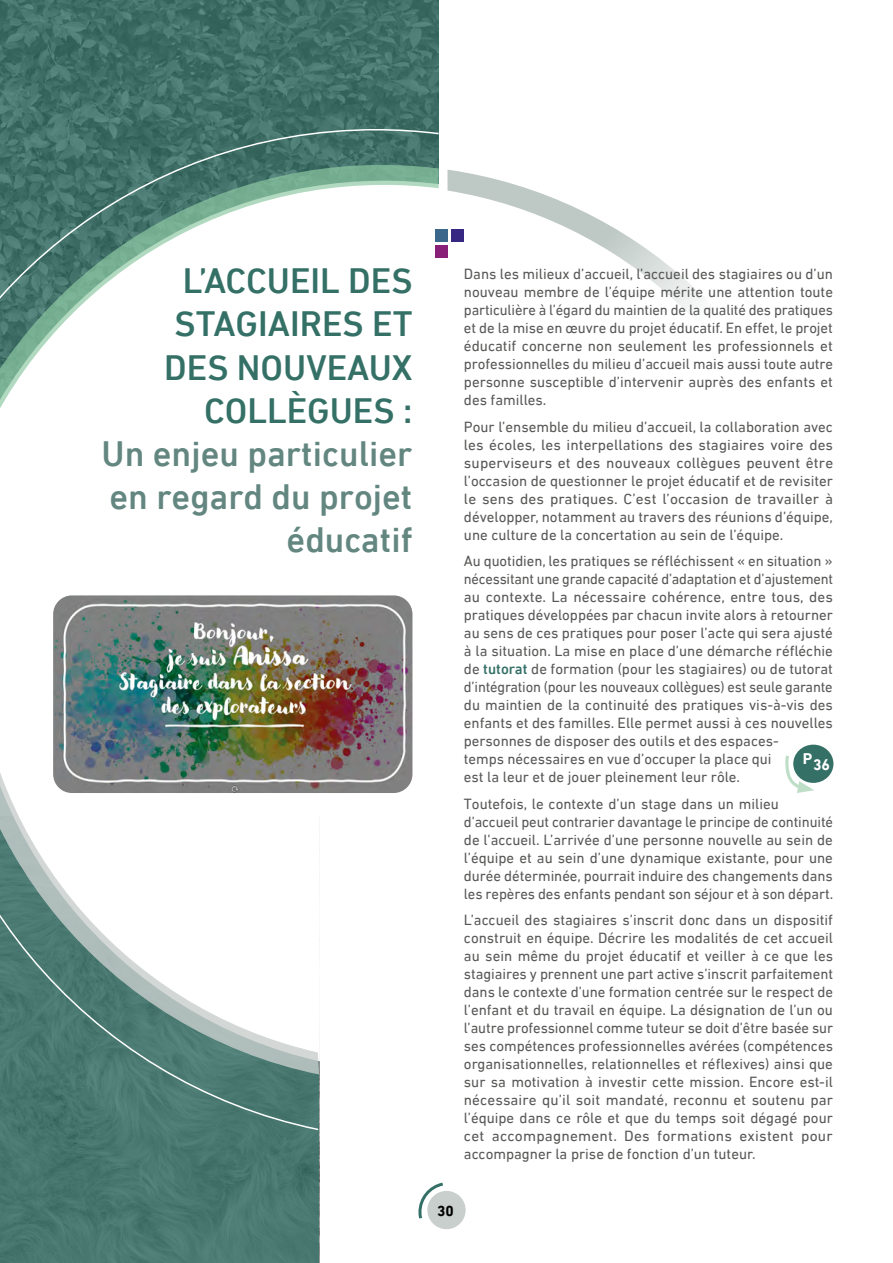
<style>
.page{position:relative;width:893px;height:1263px;background:#fff}
.page>*{position:absolute;margin:0;border:0;box-sizing:border-box;transform-origin:0 0}
.H2_-_Titre{font:500 36px/43.2px "DIN Next LT Pro";color:#347066;text-align:right}
.H3_Sous_Titre_Enjeux{font:500 36px/43.2px "DIN Next LT Pro";color:#638780;text-align:right}
.t1{font:700 15.75px "DIN Next LT Pro";color:#fff}
.Body{font:15px/18px "DIN Next LT Pro";color:#575756;text-align:justify}
.t2{font:700 15px "DIN Next LT Pro";color:#000}
.s1{font-weight:500;color:#347066}
</style>
<div class="page">
<div style="left:0;top:527px;width:318px;height:736px;background:#47776f"></div>
<svg style="left:0;top:527px;width:320px;height:604px"></svg>
<svg style="left:0;top:0;width:438px;height:128px;background:#407068"></svg>
<svg style="left:0;top:128px;width:439px;height:280px"></svg>
<svg style="left:447px;top:170px;width:255px;height:141px"></svg>
<div style="left:451px;top:229px;width:13px;height:13px;background:#362783"></div>
<div style="left:435px;top:229px;width:13px;height:13px;background:#3b678b"></div>
<div style="left:435px;top:245px;width:13px;height:13px;background:#882077"></div>
<div style="left:793px;top:745px;width:40px;height:38px;background:#347066;border-radius:50%"></div>
<svg style="left:785px;top:752px;width:29px;height:41px"></svg>
<div style="left:427px;top:1191px;width:39px;height:38px;background:#c9cfcd;border-radius:50%"></div>
<svg style="left:418px;top:1182px;width:25px;height:40px"></svg>
<img style="left:53px;top:595px;width:359px;height:198px">
<h2 class="H2_-_Titre" style="left:164px;top:259px;width:250px">L’ACCUEIL DES<br>STAGIAIRES ET<br>DES NOUVEAUX<br>COLLÈGUES :</h2>
<h3 class="H3_Sous_Titre_Enjeux" style="left:102px;top:432px;width:312px">Un enjeu particulier en regard du projet éducatif</h3>
<p class="Body" style="left:464px;top:265px;width:371px">Dans les milieux d’accueil, l’accueil des stagiaires ou d’un nouveau membre de l’équipe mérite une attention toute particulière à l’égard du maintien de la qualité des pratiques et de la mise en œuvre du projet éducatif. En effet, le projet éducatif concerne non seulement les professionnels et professionnelles du milieu d’accueil mais aussi toute autre personne susceptible d’intervenir auprès des enfants et des familles.</p>
<p class="Body" style="left:464px;top:417px;width:371px">Pour l’ensemble du milieu d’accueil, la collaboration avec les écoles, les interpellations des stagiaires voire des superviseurs et des nouveaux collègues peuvent être l’occasion de questionner le projet éducatif et de revisiter le sens des pratiques. C’est l’occasion de travailler à développer, notamment au travers des réunions d’équipe, une culture de la concertation au sein de l’équipe.</p>
<p class="Body" style="left:464px;top:552px;width:371px;text-align:left">Au quotidien, les pratiques se réfléchissent « en situation » nécessitant une grande capacité d’adaptation et d’ajustement au contexte. La nécessaire cohérence, entre tous, des pratiques développées par chacun invite alors à retourner au sens de ces pratiques pour poser l’acte qui sera ajusté à la situation. La mise en place d’une démarche réfléchie de <span class="s1">tutorat</span> de formation (pour les stagiaires) ou de tutorat d’intégration (pour les nouveaux collègues) est seule garante du maintien de la continuité des pratiques vis-à-vis des enfants et des familles. Elle permet aussi à ces nouvelles personnes de disposer des outils et des espaces-<br>temps nécessaires en vue d’occuper la place qui<br>est la leur et de jouer pleinement leur rôle.</p>
<p class="Body" style="left:464px;top:794px;width:371px;text-align:left">Toutefois, le contexte d’un stage dans un milieu d’accueil peut contrarier davantage le principe de continuité de l’accueil. L’arrivée d’une personne nouvelle au sein de l’équipe et au sein d’une dynamique existante, pour une durée déterminée, pourrait induire des changements dans les repères des enfants pendant son séjour et à son départ.</p>
<p class="Body" style="left:464px;top:911px;width:371px">L’accueil des stagiaires s’inscrit donc dans un dispositif construit en équipe. Décrire les modalités de cet accueil au sein même du projet éducatif et veiller à ce que les stagiaires y prennent une part active s’inscrit parfaitement dans le contexte d’une formation centrée sur le respect de l’enfant et du travail en équipe. La désignation de l’un ou l’autre professionnel comme tuteur se doit d’être basée sur ses compétences professionnelles avérées (compétences organisationnelles, relationnelles et réflexives) ainsi que sur sa motivation à investir cette mission. Encore est-il nécessaire qu’il soit mandaté, reconnu et soutenu par l’équipe dans ce rôle et que du temps soit dégagé pour cet accompagnement. Des formations existent pour accompagner la prise de fonction d’un tuteur.</p>
<p class="t1" style="left:803px;top:750px;width:11px">P</p>
<p class="t1" style="left:813px;top:755px;width:18px">36</p>
<p class="t2" style="left:437px;top:1202px;width:18px">30</p>
</div>
